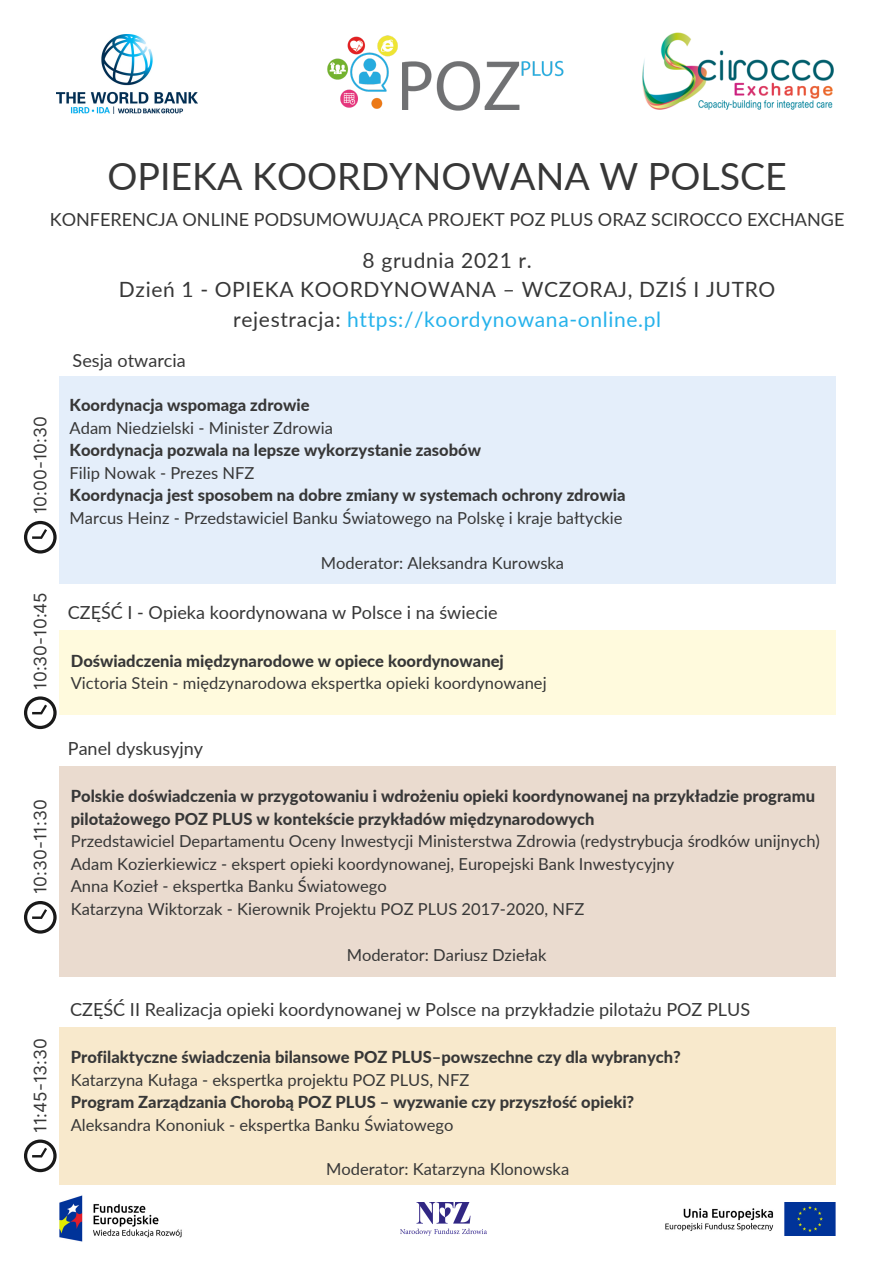
<style>
.page{position:relative;width:894px;height:1264px;background:#fff}
.page>*{position:absolute;margin:0;border:0;box-sizing:border-box;transform-origin:0 0}
.t1{font:37.5px "Lato";color:#373737}
.t2{font:21px "Lato";letter-spacing:.03em;color:#373737}
.t3{font:21px "Lato";letter-spacing:.03em;color:#26b2eb}
.t4{font:18px "Lato";color:#373737}
.t5{font:17.25px "Inter";color:#373737}
.t6{font:16.5px "Lato";color:#373737}
.t7{font:800 16.5px/22.5px "Lato";color:#373737}
.s1{color:#373737}
</style>
<div class="page">
<div style="left:59px;top:630px;width:776px;height:84px;background:#fffadd"></div>
<div style="left:59px;top:376px;width:776px;height:207px;background:#e4eefa"></div>
<img style="left:327px;top:35px;width:237px;height:76px">
<img style="left:642px;top:32px;width:192px;height:78px">
<svg style="left:24px;top:521px;width:33px;height:32px"></svg>
<svg style="left:24px;top:696px;width:33px;height:33px"></svg>
<svg style="left:24px;top:1139px;width:33px;height:33px"></svg>
<img style="left:400px;top:1202px;width:86px;height:33px">
<img style="left:59px;top:1195px;width:123px;height:47px">
<img style="left:665px;top:1202px;width:170px;height:33px">
<div style="left:59px;top:766px;width:776px;height:211px;background:#eadbcf"></div>
<div style="left:59px;top:1027px;width:776px;height:157px;background:#f8e9cc"></div>
<svg style="left:24px;top:901px;width:33px;height:32px"></svg>
<img style="left:57px;top:34px;width:141px;height:79px">
<p class="t1" style="left:107px;top:153px;width:681px">OPIEKA KOORDYNOWANA W POLSCE</p>
<p class="t4" style="left:50px;top:208px;width:796px">KONFERENCJA ONLINE PODSUMOWUJĄCA PROJEKT POZ PLUS ORAZ SCIROCCO EXCHANGE</p>
<p class="t2" style="left:362px;top:247px;width:170px">8 grudnia 2021 r.</p>
<p class="t2" style="left:119px;top:277px;width:657px">Dzień 1 - OPIEKA KOORDYNOWANA – WCZORAJ, DZIŚ I JUTRO</p>
<p class="t3" style="left:233px;top:306px;width:429px"><span class="s1">rejestracja:</span> https://koordynowana-online.pl</p>
<p class="t5" style="left:30px;top:514px;width:99px;rotate:-90deg">10:00-10:30</p>
<p class="t5" style="left:30px;top:689px;width:99px;rotate:-90deg">10:30-10:45</p>
<p class="t5" style="left:30px;top:894px;width:96px;rotate:-90deg">10:30-11:30</p>
<p class="t5" style="left:30px;top:1132px;width:96px;rotate:-90deg">11:45-13:30</p>
<p class="t4" style="left:72px;top:349px;width:115px">Sesja otwarcia</p>
<p class="t7" style="left:70px;top:393px;width:241px">Koordynacja wspomaga zdrowie</p>
<p class="t6" style="left:70px;top:417px;width:265px">Adam Niedzielski - Minister Zdrowia</p>
<p class="t7" style="left:70px;top:438px;width:413px">Koordynacja pozwala na lepsze wykorzystanie zasobów</p>
<p class="t6" style="left:70px;top:462px;width:186px">Filip Nowak - Prezes NFZ</p>
<p class="t7" style="left:70px;top:484px;width:557px">Koordynacja jest sposobem na dobre zmiany w systemach ochrony zdrowia</p>
<p class="t6" style="left:70px;top:507px;width:554px">Marcus Heinz - Przedstawiciel Banku Światowego na Polskę i kraje bałtyckie</p>
<p class="t6" style="left:321px;top:552px;width:245px">Moderator: Aleksandra Kurowska</p>
<p class="t4" style="left:68px;top:601px;width:431px">CZĘŚĆ I - Opieka koordynowana w Polsce i na świecie</p>
<p class="t7" style="left:71px;top:649px;width:434px">Doświadczenia międzynarodowe w opiece koordynowanej</p>
<p class="t6" style="left:71px;top:673px;width:477px">Victoria Stein - międzynarodowa ekspertka opieki koordynowanej</p>
<p class="t4" style="left:68px;top:737px;width:137px">Panel dyskusyjny</p>
<p class="t7" style="left:71px;top:784px;width:745px">Polskie doświadczenia w przygotowaniu i wdrożeniu opieki koordynowanej na przykładzie programu pilotażowego POZ PLUS w kontekście przykładów międzynarodowych</p>
<p class="t6" style="left:71px;top:831px;width:750px">Przedstawiciel Departamentu Oceny Inwestycji Ministerstwa Zdrowia (redystrybucja środków unijnych)</p>
<p class="t6" style="left:71px;top:853px;width:604px">Adam Kozierkiewicz - ekspert opieki koordynowanej, Europejski Bank Inwestycyjny</p>
<p class="t6" style="left:71px;top:876px;width:317px">Anna Kozieł - ekspertka Banku Światowego</p>
<p class="t6" style="left:71px;top:898px;width:515px">Katarzyna Wiktorzak - Kierownik Projektu POZ PLUS 2017-2020, NFZ</p>
<p class="t6" style="left:346px;top:944px;width:201px">Moderator: Dariusz Dziełak</p>
<p class="t4" style="left:70px;top:998px;width:681px">CZĘŚĆ II Realizacja opieki koordynowanej w Polsce na przykładzie pilotażu POZ PLUS</p>
<p class="t7" style="left:71px;top:1045px;width:611px">Profilaktyczne świadczenia bilansowe POZ PLUS–powszechne czy dla wybranych?</p>
<p class="t6" style="left:71px;top:1069px;width:400px">Katarzyna Kułaga - ekspertka projektu POZ PLUS, NFZ</p>
<p class="t7" style="left:71px;top:1090px;width:565px">Program Zarządzania Chorobą POZ PLUS – wyzwanie czy przyszłość opieki?</p>
<p class="t6" style="left:71px;top:1114px;width:384px">Aleksandra Kononiuk - ekspertka Banku Światowego</p>
<p class="t6" style="left:326px;top:1158px;width:244px">Moderator: Katarzyna Klonowska</p>
</div>
